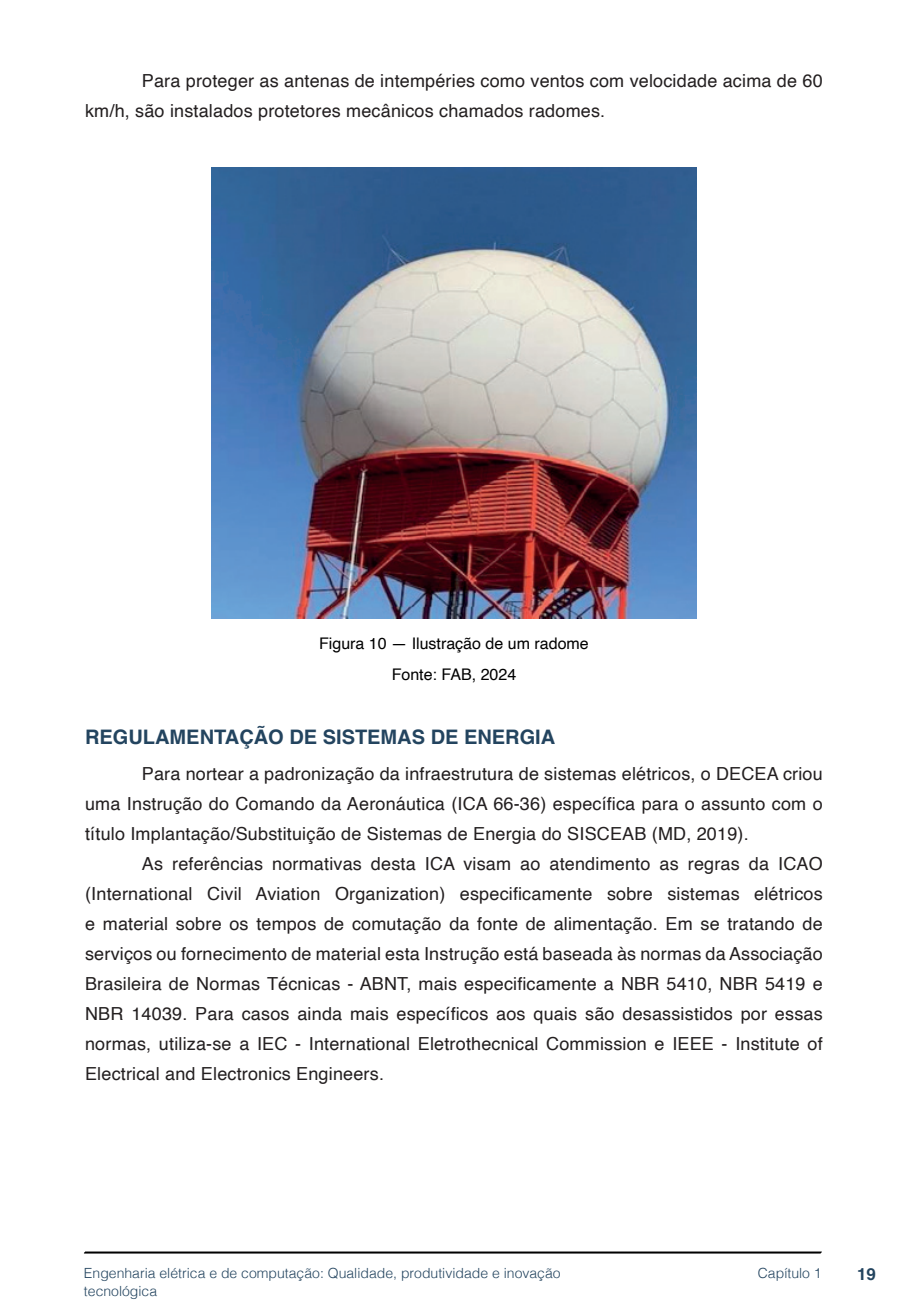
<style>
.page{position:relative;width:908px;height:1304px;background:#fff}
.page>*{position:absolute;margin:0;border:0;box-sizing:border-box;transform-origin:0 0}
.TITULOS{font:700 20px "Helvetica";color:#23445f}
.txt{font:18px/30px "Helvetica";letter-spacing:.01em;color:#231f20;text-align:justify}
.t1{font:700 16.8px "Helvetica";color:#23445f}
.imagens_graf_tab{font:16px "Helvetica";color:#000}
.t2{font:300 14px/18px "Helvetica";color:#23445f}
</style>
<div class="page">
<svg style="left:84px;top:1251px;width:737px;height:3px;background:#515151"></svg>
<img style="left:211px;top:167px;width:485px;height:452px">
<p class="txt" style="left:85px;top:66px;width:738px;text-indent:57px">Para proteger as antenas de intempéries como ventos com velocidade acima de 60 km/h, são instalados protetores mecânicos chamados radomes.</p>
<p class="imagens_graf_tab" style="left:319px;top:631px;width:271px">Figura 10 — Ilustração de um radome</p>
<p class="imagens_graf_tab" style="left:391px;top:662px;width:126px">Fonte: FAB, 2024</p>
<p class="TITULOS" style="left:85px;top:725px;width:471px">REGULAMENTAÇÃO DE SISTEMAS DE ENERGIA</p>
<p class="txt" style="left:85px;top:759px;width:738px;text-indent:57px">Para nortear a padronização da infraestrutura de sistemas elétricos, o DECEA criou uma Instrução do Comando da Aeronáutica (ICA 66-36) específica para o assunto com o título Implantação/Substituição de Sistemas de Energia do SISCEAB (MD, 2019).</p>
<p class="txt" style="left:85px;top:849px;width:738px;text-indent:57px">As referências normativas desta ICA visam ao atendimento as regras da ICAO (International Civil Aviation Organization) especificamente sobre sistemas elétricos e material sobre os tempos de comutação da fonte de alimentação. Em se tratando de serviços ou fornecimento de material esta Instrução está baseada às normas da Associação Brasileira de Normas Técnicas - ABNT, mais especificamente a NBR 5410, NBR 5419 e NBR 14039. Para casos ainda mais específicos aos quais são desassistidos por essas normas, utiliza-se a IEC - International Eletrothecnical Commission e IEEE - Institute of Electrical and Electronics Engineers.</p>
<p class="t2" style="left:84px;top:1263px;width:478px">Engenharia elétrica e de computação: Qualidade, produtividade e inovação tecnológica</p>
<p class="t2" style="left:757px;top:1263px;width:65px">Capítulo 1</p>
<p class="t1" style="left:856px;top:1264px;width:20px">19</p>
</div>
